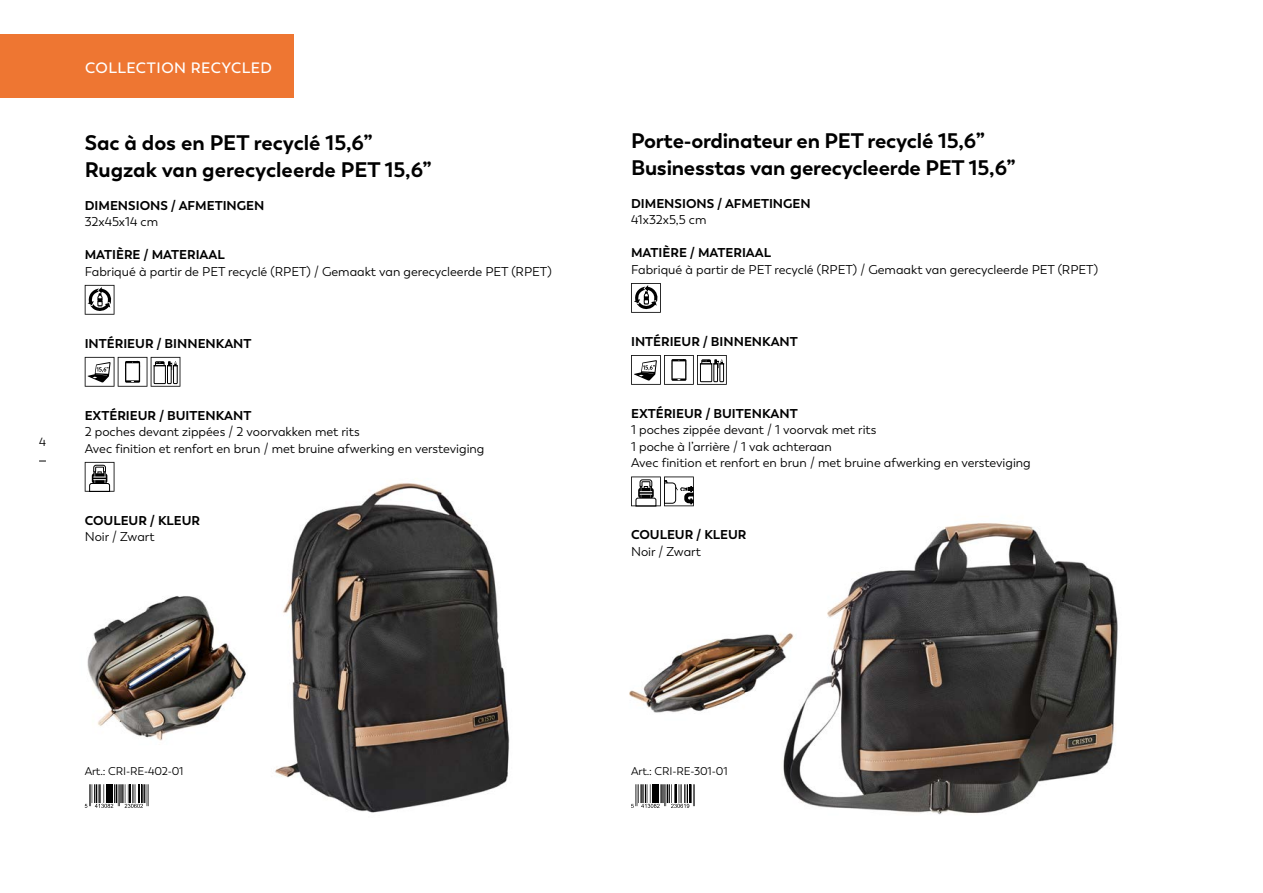
<style>
.page{position:relative;width:1263px;height:893px;background:#fff}
.page>*{position:absolute;margin:0;border:0;box-sizing:border-box;transform-origin:0 0}
.t1{font:700 21px/27px "Trenda";letter-spacing:-.01em;color:#000}
.t2{font:600 15px "Trenda";letter-spacing:.035em;color:#fff}
.t3{font:12.75px/16.5px "Trenda";color:#000}
.t4{font:700 12.75px "Trenda";color:#000}
.t5{font:12px "Trenda";color:#000}
.t6{font:11.25px "Trenda";letter-spacing:-.01em;color:#000}
</style>
<div class="page">
<div style="left:0;top:34px;width:293px;height:63px;background:#ee7632"></div>
<svg style="left:85px;top:285px;width:29px;height:30px"></svg>
<svg style="left:85px;top:357px;width:95px;height:30px"></svg>
<svg style="left:85px;top:462px;width:29px;height:30px"></svg>
<svg style="left:85px;top:784px;width:64px;height:24px"></svg>
<img style="left:275px;top:483px;width:235px;height:330px">
<img style="left:87px;top:596px;width:159px;height:145px">
<svg style="left:631px;top:283px;width:30px;height:30px"></svg>
<svg style="left:631px;top:355px;width:96px;height:30px"></svg>
<svg style="left:631px;top:476px;width:63px;height:30px"></svg>
<svg style="left:631px;top:784px;width:64px;height:24px"></svg>
<img style="left:783px;top:523px;width:335px;height:292px">
<img style="left:629px;top:616px;width:173px;height:109px">
<p class="t5" style="left:39px;top:435px;width:8px">4</p>
<p class="t2" style="left:85px;top:59px;width:189px">COLLECTION RECYCLED</p>
<h1 class="t1" style="left:85px;top:129px;width:349px">Sac à dos en PET recyclé 15,6”<br>Rugzak van gerecycleerde PET 15,6”</h1>
<p class="t4" style="left:85px;top:197px;width:181px">DIMENSIONS / AFMETINGEN</p>
<p class="t3" style="left:85px;top:214px;width:75px">32x45x14 cm</p>
<p class="t4" style="left:85px;top:247px;width:142px">MATIÈRE / MATERIAAL</p>
<p class="t3" style="left:85px;top:263px;width:468px">Fabriqué à partir de PET recyclé (RPET) / Gemaakt van gerecycleerde PET (RPET)</p>
<p class="t4" style="left:85px;top:335px;width:168px">INTÉRIEUR / BINNENKANT</p>
<p class="t4" style="left:85px;top:407px;width:168px">EXTÉRIEUR / BUITENKANT</p>
<p class="t3" style="left:85px;top:424px;width:401px">2 poches devant zippées / 2 voorvakken met rits<br>Avec finition et renfort en brun / met bruine afwerking en versteviging</p>
<p class="t4" style="left:85px;top:512px;width:117px">COULEUR / KLEUR</p>
<p class="t3" style="left:85px;top:529px;width:71px">Noir / Zwart</p>
<h1 class="t1" style="left:631px;top:127px;width:386px">Porte-ordinateur en PET recyclé 15,6”<br>Businesstas van gerecycleerde PET 15,6”</h1>
<p class="t4" style="left:631px;top:195px;width:181px">DIMENSIONS / AFMETINGEN</p>
<p class="t3" style="left:631px;top:212px;width:77px">41x32x5,5 cm</p>
<p class="t4" style="left:631px;top:245px;width:142px">MATIÈRE / MATERIAAL</p>
<p class="t3" style="left:631px;top:261px;width:468px">Fabriqué à partir de PET recyclé (RPET) / Gemaakt van gerecycleerde PET (RPET)</p>
<p class="t4" style="left:631px;top:333px;width:168px">INTÉRIEUR / BINNENKANT</p>
<p class="t4" style="left:631px;top:405px;width:168px">EXTÉRIEUR / BUITENKANT</p>
<p class="t3" style="left:631px;top:422px;width:401px">1 poches zippée devant / 1 voorvak met rits<br>1 poche à l’arrière / 1 vak achteraan<br>Avec finition et renfort en brun / met bruine afwerking en versteviging</p>
<p class="t4" style="left:631px;top:527px;width:117px">COULEUR / KLEUR</p>
<p class="t3" style="left:631px;top:543px;width:71px">Noir / Zwart</p>
<p class="t6" style="left:85px;top:764px;width:100px">Art.: CRI-RE-402-01</p>
<p class="t6" style="left:631px;top:764px;width:98px">Art.: CRI-RE-301-01</p>
</div>
